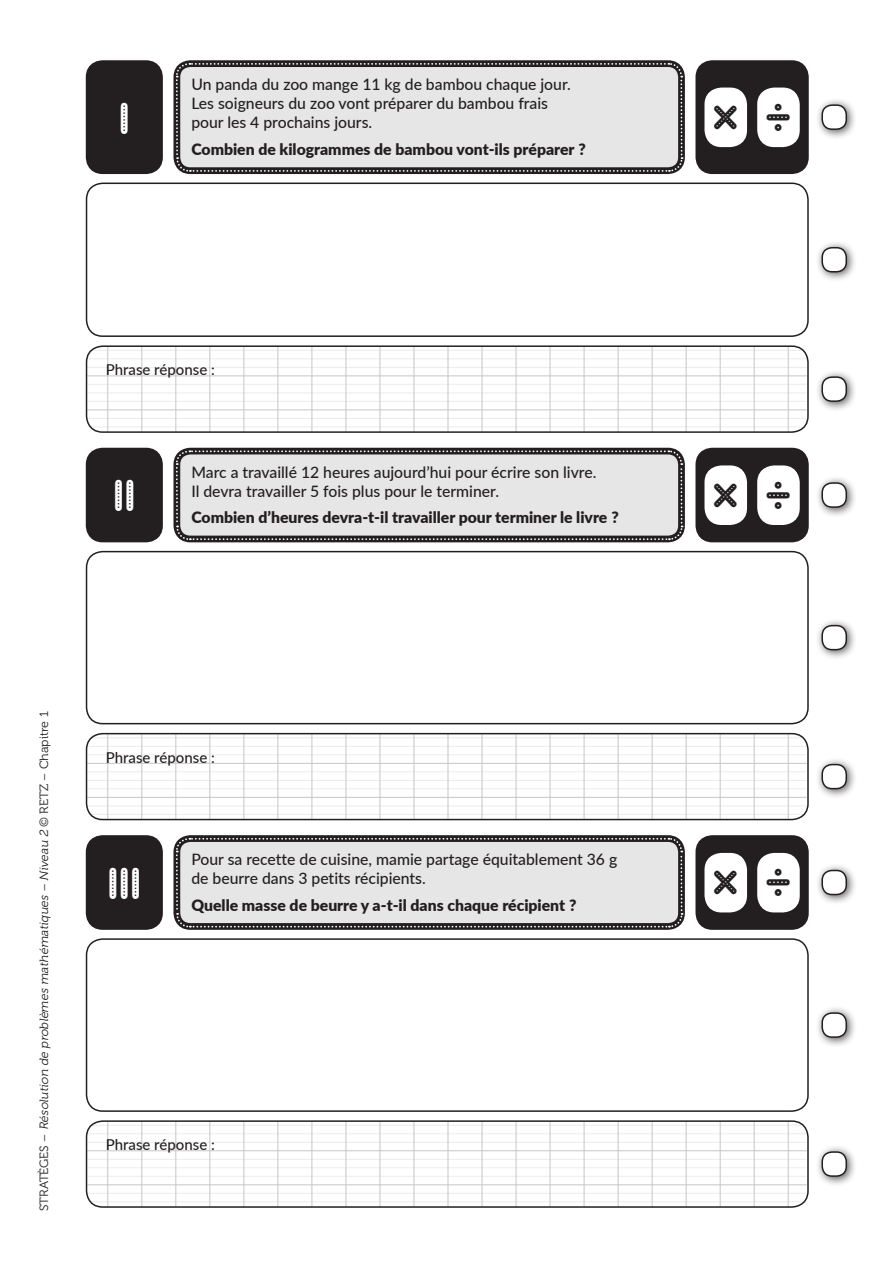
<style>
.page{position:relative;width:893px;height:1262px;background:#fff}
.page>*{position:absolute;margin:0;border:0;box-sizing:border-box;transform-origin:0 0}
.t1{font:45px "Adam Gorry Lights";color:#231f20;scale:.95 1}
.t2{font:45px "Adam Gorry Lights";color:#fff;scale:.95 1}
.t3{font:500 15.75px/18.9px "Lato";color:#231f20}
.t4{font:900 15.75px "Lato";color:#231f20}
.t5{font:500 15px "Lato";color:#231f20}
.t6{font:italic 12px "Museo 300";color:#231f20;scale:1.04 1}
.s1{font-style:normal}
</style>
<div class="page">
<div style="left:700px;top:452px;width:104px;height:86px;background:#231f20;border-radius:13px"></div>
<div style="left:695px;top:448px;width:114px;height:94px;border:9px solid #231f20;border-radius:13px"></div>
<div style="left:704px;top:465px;width:43px;height:60px;background:#fff;border-radius:17px"></div>
<div style="left:757px;top:465px;width:43px;height:60px;background:#fff;border-radius:17px"></div>
<div style="left:700px;top:839px;width:104px;height:86px;background:#231f20;border-radius:13px"></div>
<div style="left:695px;top:835px;width:114px;height:95px;border:9px solid #231f20;border-radius:13px"></div>
<div style="left:704px;top:853px;width:43px;height:59px;background:#fff;border-radius:17px"></div>
<div style="left:757px;top:853px;width:43px;height:59px;background:#fff;border-radius:17px"></div>
<div style="left:90px;top:452px;width:68px;height:86px;background:#231f20;border-radius:13px"></div>
<div style="left:86px;top:448px;width:77px;height:94px;border:9px solid #231f20;border-radius:13px"></div>
<div style="left:90px;top:839px;width:68px;height:86px;background:#231f20;border-radius:13px"></div>
<div style="left:86px;top:835px;width:77px;height:95px;border:9px solid #231f20;border-radius:13px"></div>
<div style="left:86px;top:551px;width:723px;height:173px;border:2px solid #231f20;border-radius:16px"></div>
<div style="left:86px;top:938px;width:723px;height:174px;border:2px solid #231f20;border-radius:16px"></div>
<div style="left:815px;top:618px;width:42px;height:42px;background:#231f20;opacity:.75"></div>
<div style="left:822px;top:625px;width:24px;height:24px;background:#fff;border-radius:10px"></div>
<div style="left:821px;top:625px;width:26px;height:25px;border:2px solid #231f20;border-radius:10px"></div>
<div style="left:815px;top:1005px;width:42px;height:42px;background:#231f20;opacity:.75"></div>
<div style="left:822px;top:1013px;width:24px;height:24px;background:#fff;border-radius:10px"></div>
<div style="left:821px;top:1012px;width:26px;height:26px;border:2px solid #231f20;border-radius:10px"></div>
<div style="left:815px;top:757px;width:42px;height:42px;background:#231f20;opacity:.75"></div>
<div style="left:822px;top:764px;width:24px;height:24px;background:#fff;border-radius:10px"></div>
<div style="left:821px;top:764px;width:26px;height:25px;border:2px solid #231f20;border-radius:10px"></div>
<div style="left:815px;top:1144px;width:42px;height:42px;background:#231f20;opacity:.75"></div>
<div style="left:822px;top:1152px;width:24px;height:24px;background:#fff;border-radius:10px"></div>
<div style="left:821px;top:1151px;width:26px;height:26px;border:2px solid #231f20;border-radius:10px"></div>
<div style="left:173px;top:448px;width:512px;height:94px;border:7px solid #231f20;border-radius:14px"></div>
<svg style="left:175px;top:449px;width:508px;height:92px;background:#cecece"></svg>
<div style="left:173px;top:835px;width:512px;height:95px;border:7px solid #231f20;border-radius:14px"></div>
<svg style="left:175px;top:837px;width:508px;height:91px;background:#d0d0d0"></svg>
<div style="left:815px;top:475px;width:42px;height:42px;background:#231f20;opacity:.75"></div>
<div style="left:822px;top:483px;width:24px;height:24px;background:#fff;border-radius:10px"></div>
<div style="left:821px;top:482px;width:26px;height:26px;border:2px solid #231f20;border-radius:10px"></div>
<div style="left:815px;top:863px;width:42px;height:42px;background:#231f20;opacity:.75"></div>
<div style="left:822px;top:870px;width:24px;height:24px;background:#fff;border-radius:10px"></div>
<div style="left:821px;top:870px;width:26px;height:25px;border:2px solid #231f20;border-radius:10px"></div>
<div style="left:86px;top:183px;width:723px;height:154px;border:2px solid #231f20;border-radius:16px"></div>
<div style="left:815px;top:240px;width:42px;height:42px;background:#231f20;opacity:.75"></div>
<div style="left:822px;top:248px;width:24px;height:24px;background:#fff;border-radius:10px"></div>
<div style="left:821px;top:247px;width:26px;height:25px;border:2px solid #231f20;border-radius:10px"></div>
<div style="left:815px;top:369px;width:42px;height:42px;background:#231f20;opacity:.75"></div>
<div style="left:822px;top:377px;width:24px;height:24px;background:#fff;border-radius:10px"></div>
<div style="left:821px;top:376px;width:26px;height:26px;border:2px solid #231f20;border-radius:10px"></div>
<div style="left:700px;top:65px;width:104px;height:105px;background:#231f20;border-radius:13px"></div>
<div style="left:695px;top:60px;width:114px;height:114px;border:9px solid #231f20;border-radius:13px"></div>
<div style="left:704px;top:88px;width:43px;height:59px;background:#fff;border-radius:17px"></div>
<div style="left:757px;top:88px;width:43px;height:59px;background:#fff;border-radius:17px"></div>
<div style="left:90px;top:65px;width:68px;height:105px;background:#231f20;border-radius:13px"></div>
<div style="left:86px;top:60px;width:77px;height:114px;border:9px solid #231f20;border-radius:13px"></div>
<div style="left:815px;top:97px;width:42px;height:43px;background:#231f20;opacity:.75"></div>
<div style="left:822px;top:105px;width:24px;height:24px;background:#fff;border-radius:10px"></div>
<div style="left:821px;top:104px;width:26px;height:26px;border:2px solid #231f20;border-radius:10px"></div>
<div style="left:173px;top:60px;width:512px;height:114px;border:7px solid #231f20;border-radius:14px"></div>
<svg style="left:175px;top:62px;width:508px;height:111px;background:#d2d2d2"></svg>
<svg style="left:87px;top:734px;width:719px;height:85px"></svg>
<div style="left:86px;top:733px;width:723px;height:87px;border:2px solid #231f20;border-radius:16px"></div>
<svg style="left:87px;top:347px;width:719px;height:85px"></svg>
<div style="left:86px;top:345px;width:723px;height:88px;border:2px solid #231f20;border-radius:16px"></div>
<svg style="left:87px;top:1122px;width:719px;height:84px"></svg>
<div style="left:86px;top:1120px;width:723px;height:87px;border:2px solid #231f20;border-radius:16px"></div>
<p class="t3" style="left:191px;top:75px;width:381px">Un panda du zoo mange 11 kg de bambou chaque jour.<br>Les soigneurs du zoo vont préparer du bambou frais pour les 4 prochains jours.</p>
<p class="t4" style="left:191px;top:137px;width:396px">Combien de kilogrammes de bambou vont-ils préparer ?</p>
<h1 class="t2" style="left:118px;top:91px;width:14px">I</h1>
<h1 class="t1" style="left:712px;top:91px;width:85px">× ÷</h1>
<p class="t5" style="left:106px;top:359px;width:111px">Phrase réponse :</p>
<h1 class="t2" style="left:113px;top:469px;width:26px">II</h1>
<p class="t3" style="left:191px;top:462px;width:406px">Marc a travaillé 12 heures aujourd’hui pour écrire son livre.<br>Il devra travailler 5 fois plus pour le terminer.</p>
<p class="t4" style="left:191px;top:505px;width:429px">Combien d’heures devra-t-il travailler pour terminer le livre ?</p>
<p class="t6" style="left:37px;top:1211px;width:482px;rotate:-90deg"><span class="s1">S T R AT È G E S –</span> Résolution de problèmes mathématiques – Niveau 2 <span class="s1">© R E T Z – C h a p i t r e 1</span></p>
<p class="t5" style="left:106px;top:746px;width:111px">Phrase réponse :</p>
<h1 class="t2" style="left:107px;top:856px;width:37px">III</h1>
<p class="t3" style="left:191px;top:849px;width:427px">Pour sa recette de cuisine, mamie partage équitablement 36 g de beurre dans 3 petits récipients.</p>
<p class="t4" style="left:191px;top:893px;width:387px">Quelle masse de beurre y a-t-il dans chaque récipient ?</p>
<p class="t5" style="left:106px;top:1134px;width:111px">Phrase réponse :</p>
<h1 class="t1" style="left:712px;top:468px;width:85px">× ÷</h1>
<h1 class="t1" style="left:712px;top:856px;width:85px">× ÷</h1>
</div>
